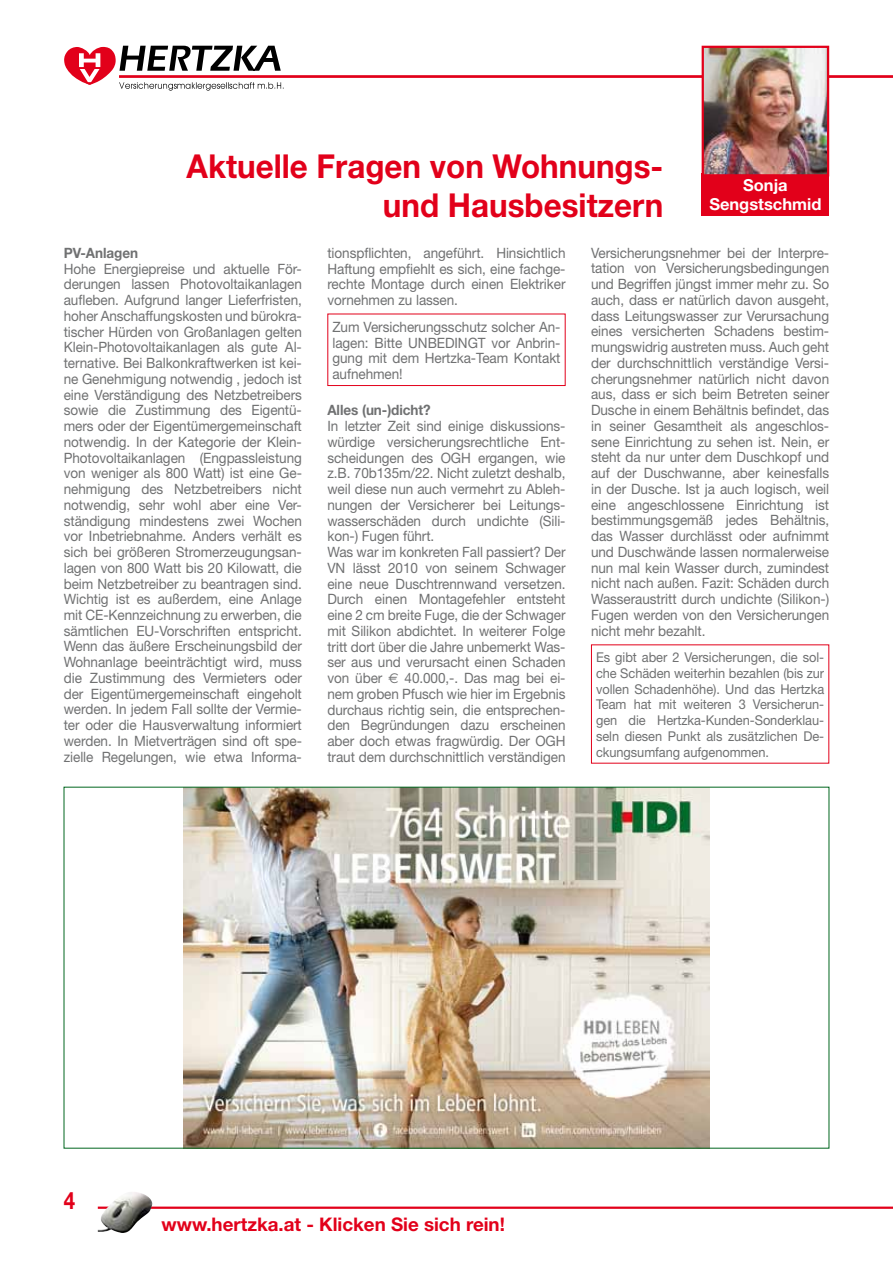
<style>
.page{position:relative;width:893px;height:1263px;background:#fff}
.page>*{position:absolute;margin:0;border:0;box-sizing:border-box;transform-origin:0 0}
.t1{font:700 33px/39.6px "Helvetica Neue";color:#e2001a;text-align:right;scale:.95 1}
.t2{font:700 24px "Helvetica Neue";color:#e2001a;scale:.85 1}
.t3{font:700 18.75px "Helvetica Neue";color:#e2001a}
.t4{font:700 16.5px/18px "Helvetica Neue";color:#fff;text-align:center}
.t5{font:14.25px/15.8px "Helvetica Neue";letter-spacing:-.005em;color:#707172;text-align:justify;scale:.95 1}
.t6{font:700 14.25px "Helvetica Neue";letter-spacing:-.005em;color:#707172;scale:.95 1}
.t7{font:13.5px/15.8px "Helvetica Neue";letter-spacing:-.005em;color:#707172;text-align:justify;scale:.95 1}
.s1{font-family:"Euro Sans"}
</style>
<div class="page">
<svg style="left:64px;top:46px;width:219px;height:45px"></svg>
<hr style="left:98px;top:1206px;width:795px;height:3px;background:#e2001a">
<img style="left:101px;top:1192px;width:30px;height:32px">
<img style="left:183px;top:789px;width:527px;height:357px">
<div style="left:702px;top:173px;width:127px;height:43px;background:#e2001a"></div>
<div style="left:327px;top:314px;width:239px;height:72px;border:1px solid #e2001a"></div>
<hr style="left:119px;top:75px;width:774px;height:3px;background:#e2001a">
<img style="left:705px;top:49px;width:121px;height:124px">
<div style="left:702px;top:46px;width:127px;height:130px;border:2px solid #e2001a"></div>
<h1 class="t1" style="left:187px;top:146px;width:503px">Aktuelle Fragen von Wohnungs&shy;und Hausbesitzern</h1>
<p class="t4" style="left:709px;top:176px;width:114px">Sonja<br>Sengstschmid</p>
<p class="t6" style="left:64px;top:244px;width:80px">PV-Anlagen</p>
<p class="t5" style="left:64px;top:260px;width:252px">Hohe Energiepreise und aktuelle För&shy;derungen lassen Photovoltaikanlagen aufleben. Aufgrund langer Lieferfristen, hoher Anschaffungskosten und bürokra&shy;tischer Hürden von Großanlagen gelten Klein-Photovoltaikanlagen als gute Al&shy;ternative. Bei Balkonkraftwerken ist kei&shy;ne Genehmigung notwendig , jedoch ist eine Verständigung des Netzbetreibers sowie die Zustimmung des Eigentü&shy;mers oder der Eigentümergemeinschaft notwendig. In der Kategorie der Klein-Photovoltaikanlagen (Engpassleistung von weniger als 800 Watt) ist eine Ge&shy;nehmigung des Netzbetreibers nicht notwendig, sehr wohl aber eine Ver&shy;ständigung mindestens zwei Wochen vor Inbetriebnahme. Anders verhält es sich bei größeren Stromerzeugungsan&shy;lagen von 800 Watt bis 20 Kilowatt, die beim Netzbetreiber zu beantragen sind.<br>Wichtig ist es außerdem, eine Anlage mit CE-Kennzeichnung zu erwerben, die sämtlichen EU-Vorschriften entspricht.<br>Wenn das äußere Erscheinungsbild der Wohnanlage beeinträchtigt wird, muss die Zustimmung des Vermieters oder der Eigentümergemeinschaft eingeholt werden. In jedem Fall sollte der Vermie&shy;ter oder die Hausverwaltung informiert werden. In Mietverträgen sind oft spe&shy;zielle Regelungen, wie etwa Informa-</p>
<p class="t5" style="left:327px;top:245px;width:252px">tionspflichten, angeführt. Hinsichtlich Haftung empfiehlt es sich, eine fachge&shy;rechte Montage durch einen Elektriker vornehmen zu lassen.</p>
<p class="t5" style="left:332px;top:319px;width:242px">Zum Versicherungsschutz solcher An&shy;lagen: Bitte UNBEDINGT vor Anbrin&shy;gung mit dem Hertzka-Team Kontakt aufnehmen!</p>
<p class="t6" style="left:327px;top:401px;width:110px">Alles (un-)dicht?</p>
<p class="t5" style="left:327px;top:418px;width:252px;text-align:left">In letzter Zeit sind einige diskussions&shy;würdige versicherungsrechtliche Ent&shy;scheidungen des OGH ergangen, wie z.B. 70b135m/22. Nicht zuletzt deshalb, weil diese nun auch vermehrt zu Ableh&shy;nungen der Versicherer bei Leitungs&shy;wasserschäden durch undichte (Sili&shy;kon-) Fugen führt.<br>Was war im konkreten Fall passiert? Der VN lässt 2010 von seinem Schwager eine neue Duschtrennwand versetzen.<br>Durch einen Montagefehler entsteht eine 2 cm breite Fuge, die der Schwager mit Silikon abdichtet. In weiterer Folge tritt dort über die Jahre unbemerkt Was&shy;ser aus und verursacht einen Schaden von über <span class="s1">e</span> 40.000,-. Das mag bei ei&shy;nem groben Pfusch wie hier im Ergebnis durchaus richtig sein, die entsprechen&shy;den Begründungen dazu erscheinen aber doch etwas fragwürdig. Der OGH traut dem durchschnittlich verständigen</p>
<p class="t5" style="left:591px;top:245px;width:252px">Versicherungsnehmer bei der Interpre&shy;tation von Versicherungsbedingungen und Begriffen jüngst immer mehr zu. So auch, dass er natürlich davon ausgeht, dass Leitungswasser zur Verursachung eines versicherten Schadens bestim&shy;mungswidrig austreten muss. Auch geht der durchschnittlich verständige Versi&shy;cherungsnehmer natürlich nicht davon aus, dass er sich beim Betreten seiner Dusche in einem Behältnis befindet, das in seiner Gesamtheit als angeschlos&shy;sene Einrichtung zu sehen ist. Nein, er steht da nur unter dem Duschkopf und auf der Duschwanne, aber keinesfalls in der Dusche. Ist ja auch logisch, weil eine angeschlossene Einrichtung ist bestimmungsgemäß jedes Behältnis, das Wasser durchlässt oder aufnimmt und Duschwände lassen normalerweise nun mal kein Wasser durch, zumindest nicht nach außen. Fazit: Schäden durch Wasseraustritt durch undichte (Silikon-)<br>Fugen werden von den Versicherungen nicht mehr bezahlt.</p>
<p class="t7" style="left:596px;top:649px;width:242px">Es gibt aber 2 Versicherungen, die sol&shy;che Schäden weiterhin bezahlen (bis zur vollen Schadenhöhe). Und das Hertzka Team hat mit weiteren 3 Versicherun&shy;gen die Hertzka-Kunden-Sonderklau&shy;seln diesen Punkt als zusätzlichen De&shy;ckungsumfang aufgenommen.</p>
<h2 class="t2" style="left:64px;top:1186px;width:15px">4</h2>
<h3 class="t3" style="left:162px;top:1212px;width:345px">www.hertzka.at - Klicken Sie sich rein!</h3>
</div>
